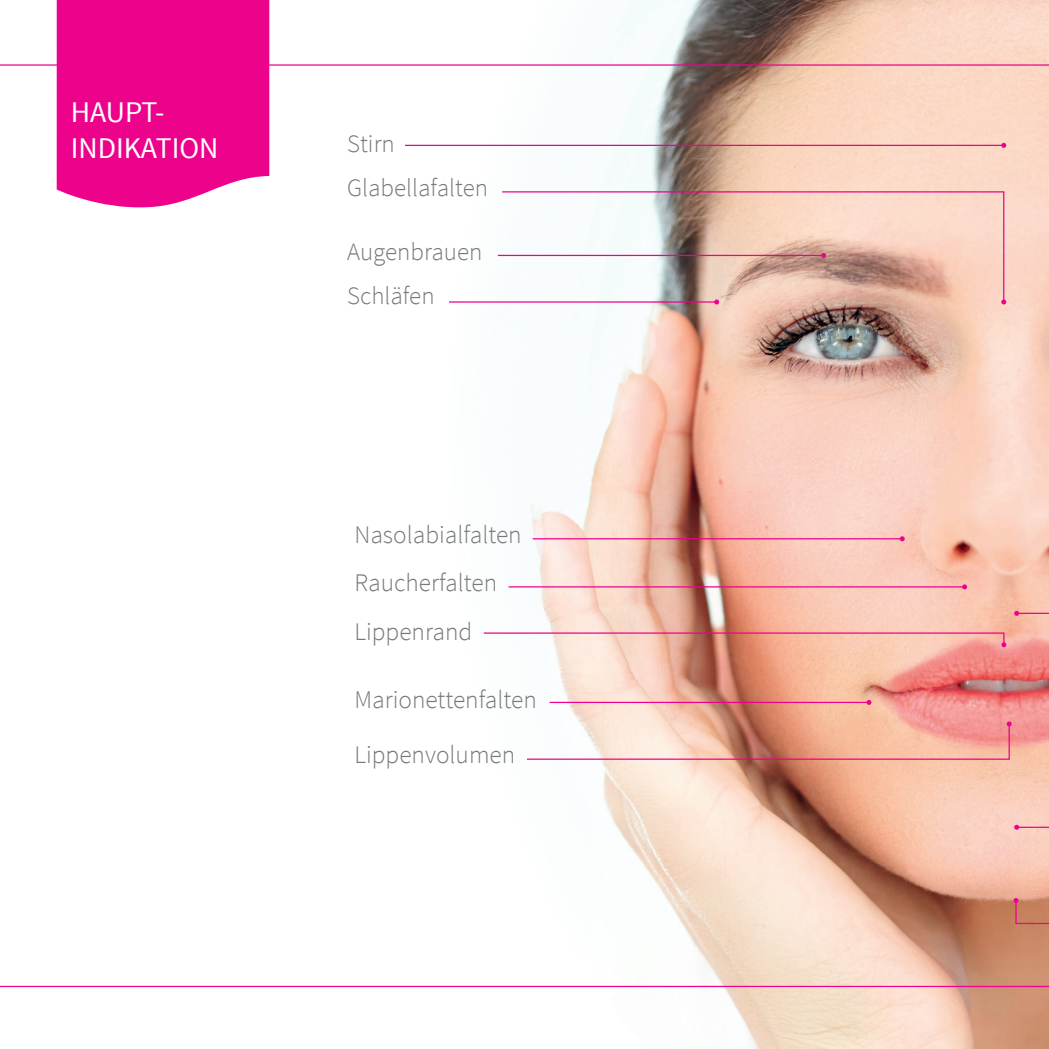
<style>
.page{position:relative;width:1049px;height:1049px;background:#fff}
.page>*{position:absolute;margin:0;border:0;box-sizing:border-box;transform-origin:0 0}
.t1{font:30px/36px "Source Sans Pro";color:#fff}
.t2{font:300 25.25px/48px "Source Sans Pro";color:#76787b}
.t3{font:300 25px/43.8px "Source Sans Pro";color:#76787b}
</style>
<div class="page">
<img style="left:446px;top:0;width:603px;height:1049px">
<hr style="left:0;top:64px;width:1049px;height:2px;background:#ed028c">
<div style="left:57px;top:0;width:212px;height:208px;background:#ed028c"></div>
<hr style="left:533px;top:538px;width:369px;height:1px;background:#ed028c">
<svg style="left:900px;top:536px;width:5px;height:5px"></svg>
<hr style="left:508px;top:586px;width:456px;height:1px;background:#ed028c">
<svg style="left:962px;top:584px;width:5px;height:5px"></svg>
<svg style="left:482px;top:632px;width:524px;height:15px;background:#f0b3ae"></svg>
<hr style="left:550px;top:702px;width:319px;height:1px;background:#ed028c">
<svg style="left:866px;top:700px;width:5px;height:5px"></svg>
<svg style="left:526px;top:721px;width:486px;height:39px;background:#eeb7aa"></svg>
<hr style="left:1017px;top:827px;width:32px;height:1px;background:#ed028c">
<svg style="left:1014px;top:825px;width:5px;height:5px"></svg>
<svg style="left:1013px;top:898px;width:36px;height:27px"></svg>
<hr style="left:405px;top:145px;width:599px;height:1px;background:#ed028c">
<svg style="left:1001px;top:143px;width:5px;height:5px"></svg>
<svg style="left:501px;top:191px;width:504px;height:112px"></svg>
<svg style="left:1001px;top:299px;width:5px;height:5px"></svg>
<hr style="left:498px;top:255px;width:325px;height:1px;background:#ed028c">
<svg style="left:821px;top:253px;width:5px;height:5px"></svg>
<hr style="left:449px;top:301px;width:268px;height:2px;background:#ed028c">
<svg style="left:714px;top:299px;width:5px;height:5px"></svg>
<hr style="left:0;top:986px;width:1049px;height:1px;background:#ed028c">
<hr style="left:1017px;top:613px;width:32px;height:1px;background:#ed028c">
<svg style="left:1014px;top:611px;width:5px;height:5px"></svg>
<p class="t1" style="left:71px;top:94px;width:149px">HAUPT-<br>INDIKATION</p>
<p class="t3" style="left:347px;top:122px;width:142px">Stirn<br>Glabellafalten</p>
<p class="t3" style="left:347px;top:230px;width:137px">Augenbrauen<br>Schläfen</p>
<p class="t2" style="left:354px;top:511px;width:169px">Nasolabialfalten<br>Raucherfalten<br>Lippenrand</p>
<p class="t2" style="left:354px;top:672px;width:184px;line-height:55px">Marionettenfalten<br>Lippenvolumen</p>
</div>
